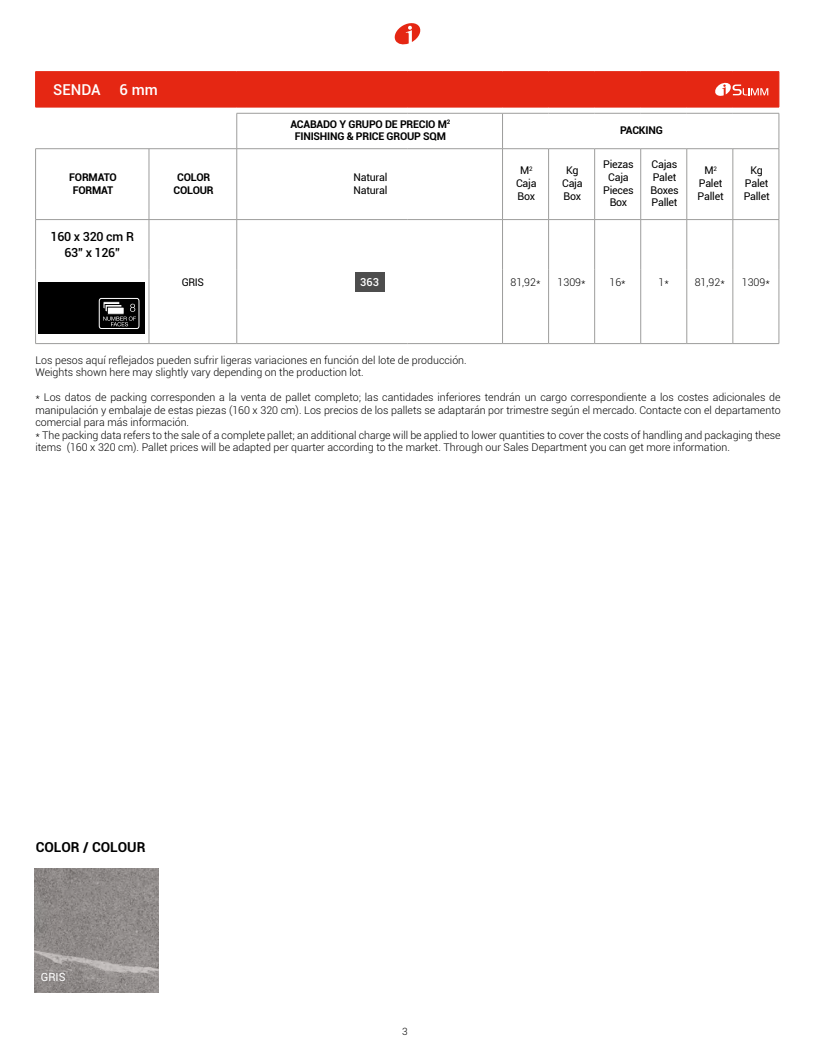
<style>
.page{position:relative;width:815px;height:1063px;background:#fff}
.page>*{position:absolute;margin:0;border:0;box-sizing:border-box;transform-origin:0 0}
.t1{font:500 15px "Roboto";color:#fff}
.t2{font:700 13.75px "Roboto";color:#000}
.t3{font:500 12.5px/16.2px "Roboto";letter-spacing:-.02em;color:#000;text-align:center}
.t4{font:11.25px "Roboto";color:#fff}
.t5{font:500 11px "Roboto";color:#fff}
.t6{font:300 10.62px/12.5px "Roboto";color:#000}
.t7{font:10.62px/12.8px "Roboto";letter-spacing:-.02em;color:#000;text-align:center}
.t8{font:700 10.62px/12.8px "Roboto";letter-spacing:-.02em;color:#000;text-align:center}
.t9{font:300 10px "Roboto";color:#000}
</style>
<div class="page">
<svg style="left:395px;top:23px;width:25px;height:21px"></svg>
<img style="left:34px;top:868px;width:124px;height:124px">
<svg style="left:36px;top:113px;width:743px;height:106px"></svg>
<hr style="left:779px;top:72px;width:1px;height:35px;background:#e52713">
<hr style="left:779px;top:113px;width:1px;height:36px;background:#9d9d9c">
<hr style="left:548px;top:149px;width:1px;height:70px;background:#9d9d9c">
<hr style="left:687px;top:149px;width:1px;height:70px;background:#9d9d9c">
<hr style="left:733px;top:149px;width:1px;height:70px;background:#9d9d9c">
<hr style="left:594px;top:149px;width:1px;height:70px;background:#9d9d9c">
<hr style="left:640px;top:149px;width:1px;height:70px;background:#9d9d9c">
<hr style="left:237px;top:148px;width:170px;height:1px;background:#9d9d9c">
<hr style="left:237px;top:149px;width:1px;height:70px;background:#9d9d9c">
<hr style="left:407px;top:148px;width:96px;height:1px;background:#9d9d9c">
<hr style="left:502px;top:149px;width:1px;height:70px;background:#9d9d9c">
<hr style="left:35px;top:219px;width:114px;height:1px;background:#9d9d9c">
<hr style="left:35px;top:220px;width:1px;height:49px;background:#9d9d9c">
<hr style="left:35px;top:269px;width:1px;height:74px;background:#9d9d9c">
<hr style="left:149px;top:219px;width:88px;height:1px;background:#9d9d9c">
<hr style="left:149px;top:220px;width:1px;height:49px;background:#9d9d9c">
<hr style="left:149px;top:269px;width:1px;height:74px;background:#9d9d9c">
<hr style="left:237px;top:219px;width:170px;height:1px;background:#9d9d9c">
<hr style="left:237px;top:220px;width:1px;height:49px;background:#9d9d9c">
<hr style="left:407px;top:219px;width:96px;height:1px;background:#9d9d9c">
<hr style="left:237px;top:269px;width:1px;height:74px;background:#9d9d9c">
<hr style="left:503px;top:219px;width:46px;height:1px;background:#9d9d9c">
<hr style="left:502px;top:220px;width:1px;height:49px;background:#9d9d9c">
<hr style="left:502px;top:269px;width:1px;height:74px;background:#9d9d9c">
<hr style="left:503px;top:343px;width:46px;height:1px;background:#9d9d9c">
<hr style="left:549px;top:219px;width:46px;height:1px;background:#9d9d9c">
<hr style="left:548px;top:220px;width:1px;height:49px;background:#9d9d9c">
<hr style="left:548px;top:269px;width:1px;height:74px;background:#9d9d9c">
<hr style="left:549px;top:343px;width:46px;height:1px;background:#9d9d9c">
<hr style="left:595px;top:219px;width:46px;height:1px;background:#9d9d9c">
<hr style="left:594px;top:220px;width:1px;height:49px;background:#9d9d9c">
<hr style="left:594px;top:269px;width:1px;height:74px;background:#9d9d9c">
<hr style="left:595px;top:343px;width:46px;height:1px;background:#9d9d9c">
<hr style="left:641px;top:219px;width:46px;height:1px;background:#9d9d9c">
<hr style="left:640px;top:220px;width:1px;height:49px;background:#9d9d9c">
<hr style="left:640px;top:269px;width:1px;height:74px;background:#9d9d9c">
<hr style="left:641px;top:343px;width:46px;height:1px;background:#9d9d9c">
<hr style="left:687px;top:219px;width:46px;height:1px;background:#9d9d9c">
<hr style="left:687px;top:220px;width:1px;height:49px;background:#9d9d9c">
<hr style="left:687px;top:269px;width:1px;height:74px;background:#9d9d9c">
<hr style="left:687px;top:343px;width:46px;height:1px;background:#9d9d9c">
<hr style="left:733px;top:219px;width:46px;height:1px;background:#9d9d9c">
<hr style="left:733px;top:220px;width:1px;height:49px;background:#9d9d9c">
<hr style="left:779px;top:220px;width:1px;height:49px;background:#9d9d9c">
<hr style="left:733px;top:269px;width:1px;height:74px;background:#9d9d9c">
<hr style="left:779px;top:269px;width:1px;height:74px;background:#9d9d9c">
<hr style="left:733px;top:343px;width:46px;height:1px;background:#9d9d9c">
<hr style="left:503px;top:148px;width:46px;height:1px;background:#9d9d9c">
<hr style="left:549px;top:148px;width:46px;height:1px;background:#9d9d9c">
<hr style="left:595px;top:148px;width:46px;height:1px;background:#9d9d9c">
<hr style="left:641px;top:148px;width:46px;height:1px;background:#9d9d9c">
<hr style="left:687px;top:148px;width:46px;height:1px;background:#9d9d9c">
<hr style="left:733px;top:148px;width:46px;height:1px;background:#9d9d9c">
<hr style="left:35px;top:343px;width:114px;height:1px;background:#9d9d9c">
<hr style="left:149px;top:343px;width:88px;height:1px;background:#9d9d9c">
<hr style="left:237px;top:343px;width:170px;height:1px;background:#9d9d9c">
<hr style="left:407px;top:343px;width:96px;height:1px;background:#9d9d9c">
<hr style="left:149px;top:149px;width:1px;height:70px;background:#9d9d9c">
<hr style="left:149px;top:148px;width:88px;height:1px;background:#9d9d9c">
<hr style="left:35px;top:148px;width:114px;height:1px;background:#9d9d9c">
<hr style="left:503px;top:113px;width:46px;height:1px;background:#9d9d9c">
<hr style="left:549px;top:113px;width:46px;height:1px;background:#9d9d9c">
<hr style="left:595px;top:113px;width:46px;height:1px;background:#9d9d9c">
<hr style="left:641px;top:113px;width:46px;height:1px;background:#9d9d9c">
<hr style="left:687px;top:113px;width:46px;height:1px;background:#9d9d9c">
<hr style="left:733px;top:113px;width:46px;height:1px;background:#9d9d9c">
<hr style="left:35px;top:149px;width:1px;height:70px;background:#9d9d9c">
<hr style="left:779px;top:149px;width:1px;height:70px;background:#9d9d9c">
<hr style="left:237px;top:113px;width:170px;height:1px;background:#9d9d9c">
<hr style="left:237px;top:113px;width:1px;height:36px;background:#9d9d9c">
<hr style="left:407px;top:113px;width:96px;height:1px;background:#9d9d9c">
<hr style="left:502px;top:113px;width:1px;height:36px;background:#9d9d9c">
<hr style="left:35px;top:71px;width:114px;height:1px;background:#e52713">
<hr style="left:35px;top:72px;width:1px;height:35px;background:#e52713">
<hr style="left:149px;top:71px;width:88px;height:1px;background:#e52713">
<hr style="left:237px;top:71px;width:170px;height:1px;background:#e52713">
<hr style="left:407px;top:71px;width:96px;height:1px;background:#e52713">
<hr style="left:503px;top:71px;width:46px;height:1px;background:#e52713">
<hr style="left:549px;top:71px;width:46px;height:1px;background:#e52713">
<hr style="left:595px;top:71px;width:46px;height:1px;background:#e52713">
<hr style="left:641px;top:71px;width:46px;height:1px;background:#e52713">
<hr style="left:687px;top:71px;width:46px;height:1px;background:#e52713">
<hr style="left:733px;top:71px;width:46px;height:1px;background:#e52713">
<hr style="left:35px;top:107px;width:114px;height:1px;background:#e52713">
<hr style="left:149px;top:107px;width:88px;height:1px;background:#e52713">
<hr style="left:237px;top:107px;width:170px;height:1px;background:#e52713">
<hr style="left:407px;top:107px;width:96px;height:1px;background:#e52713">
<hr style="left:503px;top:107px;width:46px;height:1px;background:#e52713">
<hr style="left:549px;top:107px;width:46px;height:1px;background:#e52713">
<hr style="left:595px;top:107px;width:46px;height:1px;background:#e52713">
<hr style="left:641px;top:107px;width:46px;height:1px;background:#e52713">
<hr style="left:687px;top:107px;width:46px;height:1px;background:#e52713">
<hr style="left:733px;top:107px;width:46px;height:1px;background:#e52713">
<div style="left:36px;top:72px;width:743px;height:35px;background:#e52713"></div>
<div style="left:355px;top:272px;width:29px;height:19px;background:#4d4d4d"></div>
<div style="left:38px;top:283px;width:107px;height:51px;background:#000"></div>
<svg style="left:99px;top:298px;width:41px;height:31px"></svg>
<h1 class="t1" style="left:53px;top:79px;width:106px">SENDA 6 mm</h1>
<p class="t8" style="left:290px;top:117px;width:161px">ACABADO Y GRUPO DE PRECIO M<sup>2<br></sup>FINISHING &amp; PRICE GROUP SQM</p>
<p class="t8" style="left:620px;top:124px;width:44px">PACKING</p>
<p class="t8" style="left:69px;top:170px;width:49px">FORMATO<br>FORMAT</p>
<p class="t8" style="left:174px;top:170px;width:42px">COLOR<br>COLOUR</p>
<p class="t7" style="left:353px;top:170px;width:35px;text-align:left">Natural<br>Natural</p>
<p class="t7" style="left:516px;top:164px;width:22px">M<sup>2<br></sup>Caja<br>Box</p>
<p class="t7" style="left:562px;top:164px;width:22px">Kg<br>Caja<br>Box</p>
<p class="t7" style="left:603px;top:158px;width:32px">Piezas<br>Caja<br>Pieces<br>Box</p>
<p class="t7" style="left:650px;top:158px;width:30px;text-align:left">Cajas<br>Palet<br>Boxes<br>Pallet</p>
<p class="t7" style="left:698px;top:164px;width:27px">M<sup>2<br></sup>Palet<br>Pallet</p>
<p class="t7" style="left:744px;top:164px;width:27px">Kg<br>Palet<br>Pallet</p>
<p class="t3" style="left:51px;top:228px;width:85px">160 x 320 cm R<br>63” x 126”</p>
<p class="t7" style="left:182px;top:275px;width:24px">GRIS</p>
<p class="t5" style="left:360px;top:274px;width:20px">363</p>
<p class="t6" style="left:510px;top:275px;width:32px">81,92*</p>
<p class="t6" style="left:558px;top:275px;width:30px">1309*</p>
<p class="t6" style="left:610px;top:275px;width:18px">16*</p>
<p class="t6" style="left:659px;top:275px;width:12px">1*</p>
<p class="t6" style="left:695px;top:275px;width:32px">81,92*</p>
<p class="t6" style="left:742px;top:275px;width:30px">1309*</p>
<p class="t6" style="left:35px;top:353px;width:433px">Los pesos aquí reflejados pueden sufrir ligeras variaciones en función del lote de producción.<br>Weights shown here may slightly vary depending on the production lot.</p>
<p class="t6" style="left:35px;top:391px;width:747px">* Los datos de packing corresponden a la venta de pallet completo; las cantidades inferiores tendrán un cargo correspondiente a los costes adicionales de manipulación y embalaje de estas piezas (160 x 320 cm). Los precios de los pallets se adaptarán por trimestre según el mercado. Contacte con el departamento comercial para más información.<br>* The packing data refers to the sale of a complete pallet; an additional charge will be applied to lower quantities to cover the costs of handling and packaging these items (160 x 320 cm). Pallet prices will be adapted per quarter according to the market. Through our Sales Department you can get more information.</p>
<p class="t2" style="left:36px;top:838px;width:111px">COLOR / COLOUR</p>
<p class="t4" style="left:41px;top:969px;width:26px">GRIS</p>
<p class="t9" style="left:402px;top:1025px;width:7px">3</p>
</div>
